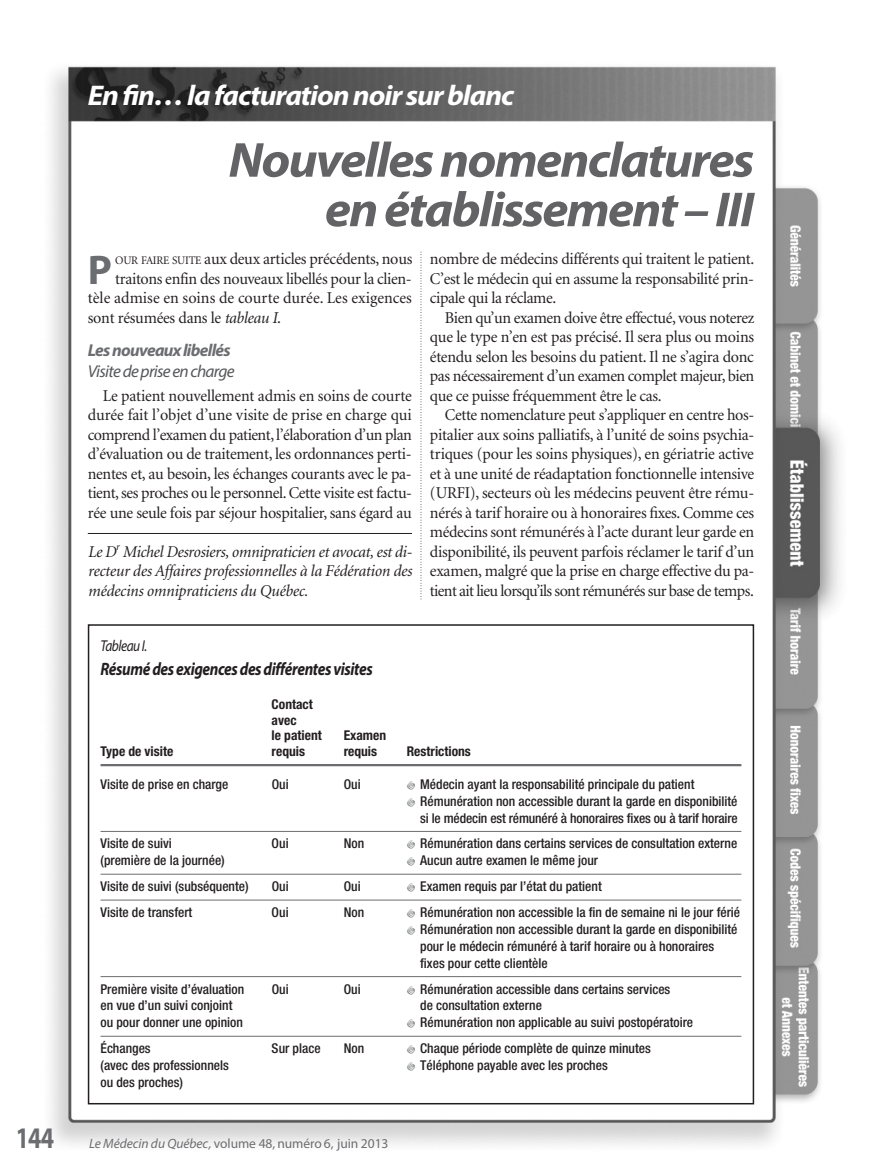
<style>
.page{position:relative;width:878px;height:1175px;background:#fff}
.page>*{position:absolute;margin:0;border:0;box-sizing:border-box;transform-origin:0 0}
.t1{font:italic 700 49.5px/49.5px "Myriad Pro";letter-spacing:-.035em;color:#636366;text-align:right;scale:1.05 1}
.t2{font:700 41.55px "Myriad Pro";color:#6c6d70}
.t3{font:700 30px "Myriad Pro";color:#6c6d70;scale:.8 1}
.t4{font:italic 700 28.5px "Myriad Pro";letter-spacing:-.035em;color:#fff;scale:1.05 1}
.t5{font:italic 700 18px "Myriad Pro";letter-spacing:-.025em;color:#231f20;scale:.85 1}
.t6{font:italic 17.25px "Myriad Pro";letter-spacing:-.04em;color:#57585a}
.t7{font:italic 700 17.25px "Myriad Pro";letter-spacing:-.04em;color:#6c6d70}
.t8{font:16.5px/19.5px "Minion";letter-spacing:-.02em;color:#231f20;text-align:justify}
.t9{font:italic 16.5px/19.5px "Minion";letter-spacing:-.01em;color:#231f20;text-align:justify}
.t10{font:16.5px "Minion";letter-spacing:.005em;color:#231f20}
.t11{font:italic 15.75px "Myriad Pro";letter-spacing:-.035em;color:#231f20;scale:.85 1}
.t12{font:500 condensed 13.5px/16.8px "Helvetica Neue";color:#231f20}
.t13{font:700 condensed 13.5px/15.8px "Helvetica Neue";color:#231f20}
.t14{font:13.5px "Myriad Pro";letter-spacing:-.005em;color:#6c6d70}
.s1{font-size:11.55px}
.s2{font-style:italic}
</style>
<div class="page">
<img style="left:50px;top:66px;width:790px;height:1080px">
<hr style="left:88px;top:533px;width:324px;height:1px;background:#231f20">
<svg style="left:420px;top:252px;width:1px;height:348px"></svg>
<div style="left:88px;top:625px;width:665px;height:478px;background:#fff"></div>
<div style="left:88px;top:624px;width:666px;height:480px;border:2px solid #231f20"></div>
<hr style="left:100px;top:764px;width:641px;height:2px;background:#6c6d70">
<hr style="left:100px;top:831px;width:641px;height:1px;background:#6c6d70">
<hr style="left:100px;top:873px;width:641px;height:1px;background:#6c6d70">
<hr style="left:100px;top:899px;width:641px;height:1px;background:#6c6d70">
<hr style="left:100px;top:976px;width:641px;height:1px;background:#6c6d70">
<hr style="left:100px;top:1035px;width:641px;height:1px;background:#6c6d70">
<h3 class="t4" style="left:88px;top:84px;width:407px">En fin… la facturation noir sur blanc</h3>
<h1 class="t1" style="left:228px;top:139px;width:502px">Nouvelles nomenclatures en établissement – III</h1>
<h2 class="t2" style="left:88px;top:254px;width:26px">P</h2>
<p class="t8" style="left:115px;top:250px;width:298px"><span class="s1">OUR FAIRE SUITE</span> aux deux articles précédents, nous</p>
<p class="t8" style="left:115px;top:270px;width:298px">traitons enfin des nouveaux libellés pour la clien-</p>
<p class="t10" style="left:88px;top:291px;width:326px">tèle admise en soins de courte durée. Les exigences</p>
<p class="t8" style="left:88px;top:309px;width:195px">sont résumées dans le <span class="s2">tableau I</span>.</p>
<p class="t7" style="left:88px;top:343px;width:144px">Les nouveaux libellés</p>
<p class="t6" style="left:88px;top:365px;width:148px">Visite de prise en charge</p>
<p class="t8" style="left:88px;top:387px;width:326px;text-indent:15px">Le patient nouvellement admis en soins de courte durée fait l’objet d’une visite de prise en charge qui comprend l’examen du patient, l’élaboration d’un plan d’évaluation ou de traitement, les ordonnances perti&shy;nentes et, au besoin, les échanges courants avec le pa&shy;tient, ses proches ou le personnel. Cette visite est factu&shy;rée une seule fois par séjour hospitalier, sans égard au</p>
<p class="t9" style="left:88px;top:543px;width:326px">Le D<sup>r</sup> Michel Desrosiers, omnipraticien et avocat, est di&shy;recteur des Affaires professionnelles à la Fédération des médecins omnipraticiens du Québec.</p>
<p class="t11" style="left:100px;top:640px;width:56px">Tableau I.</p>
<p class="t5" style="left:100px;top:662px;width:322px">Résumé des exigences des différentes visites</p>
<p class="t13" style="left:272px;top:697px;width:52px">Contact avec<br>le patient</p>
<p class="t13" style="left:344px;top:729px;width:44px">Examen</p>
<p class="t8" style="left:430px;top:250px;width:326px">nombre de médecins différents qui traitent le patient.<br>C’est le médecin qui en assume la responsabilité prin&shy;cipale qui la réclame.</p>
<p class="t8" style="left:430px;top:309px;width:326px;text-indent:15px">Bien qu’un examen doive être effectué, vous noterez que le type n’en est pas précisé. Il sera plus ou moins étendu selon les besoins du patient. Il ne s’agira donc pas nécessairement d’un examen complet majeur, bien que ce puisse fréquemment être le cas.</p>
<p class="t8" style="left:430px;top:406px;width:326px;text-indent:15px">Cette nomenclature peut s’appliquer en centre hos&shy;pitalier aux soins palliatifs, à l’unité de soins psychia&shy;triques (pour les soins physiques), en gériatrie active et à une unité de réadaptation fonctionnelle intensive (URFI), secteurs où les médecins peuvent être rému&shy;nérés à tarif horaire ou à honoraires fixes. Comme ces médecins sont rémunérés à l’acte durant leur garde en disponibilité, ils peuvent parfois réclamer le tarif d’un examen, malgré que la prise en charge effective du pa&shy;tient ait lieu lorsqu’ils sont rémunérés sur base de temps.</p>
<p class="t13" style="left:100px;top:744px;width:74px">Type de visite</p>
<p class="t13" style="left:272px;top:744px;width:35px">requis</p>
<p class="t13" style="left:344px;top:744px;width:35px">requis</p>
<p class="t13" style="left:407px;top:744px;width:66px">Restrictions</p>
<p class="t12" style="left:100px;top:776px;width:129px">Visite de prise en charge</p>
<p class="t12" style="left:272px;top:776px;width:18px">Oui</p>
<p class="t12" style="left:344px;top:776px;width:18px">Oui</p>
<p class="t12" style="left:420px;top:776px;width:319px">Médecin ayant la responsabilité principale du patient<br>Rémunération non accessible durant la garde en disponibilité si le médecin est rémunéré à honoraires fixes ou à tarif horaire</p>
<p class="t12" style="left:100px;top:836px;width:73px">Visite de suivi</p>
<p class="t12" style="left:272px;top:836px;width:18px">Oui</p>
<p class="t12" style="left:343px;top:836px;width:22px">Non</p>
<p class="t12" style="left:420px;top:836px;width:318px">Rémunération dans certains services de consultation externe</p>
<p class="t12" style="left:100px;top:853px;width:126px">(première de la journée)</p>
<p class="t12" style="left:420px;top:853px;width:179px">Aucun autre examen le même jour</p>
<p class="t12" style="left:100px;top:879px;width:149px">Visite de suivi (subséquente)</p>
<p class="t12" style="left:272px;top:879px;width:18px">Oui</p>
<p class="t12" style="left:344px;top:879px;width:18px">Oui</p>
<p class="t12" style="left:420px;top:879px;width:183px">Examen requis par l’état du patient</p>
<p class="t12" style="left:100px;top:905px;width:93px">Visite de transfert</p>
<p class="t12" style="left:272px;top:905px;width:18px">Oui</p>
<p class="t12" style="left:343px;top:905px;width:22px">Non</p>
<p class="t12" style="left:420px;top:905px;width:321px">Rémunération non accessible la fin de semaine ni le jour férié Rémunération non accessible durant la garde en disponibilité pour le médecin rémunéré à tarif horaire ou à honoraires fixes pour cette clientèle</p>
<p class="t12" style="left:100px;top:981px;width:145px">Première visite d’évaluation</p>
<p class="t12" style="left:272px;top:981px;width:18px">Oui</p>
<p class="t12" style="left:344px;top:981px;width:18px">Oui</p>
<p class="t12" style="left:420px;top:981px;width:252px">Rémunération accessible dans certains services</p>
<p class="t12" style="left:100px;top:998px;width:133px">en vue d’un suivi conjoint</p>
<p class="t12" style="left:420px;top:998px;width:123px">de consultation externe</p>
<p class="t12" style="left:100px;top:1015px;width:144px">ou pour donner une opinion</p>
<p class="t12" style="left:420px;top:1015px;width:274px">Rémunération non applicable au suivi postopératoire</p>
<p class="t12" style="left:100px;top:1041px;width:52px">Échanges</p>
<p class="t12" style="left:272px;top:1041px;width:50px">Sur place</p>
<p class="t12" style="left:344px;top:1041px;width:22px">Non</p>
<p class="t12" style="left:420px;top:1041px;width:232px">Chaque période complète de quinze minutes</p>
<p class="t12" style="left:100px;top:1058px;width:130px">(avec des professionnels</p>
<p class="t12" style="left:420px;top:1058px;width:189px">Téléphone payable avec les proches</p>
<p class="t12" style="left:100px;top:1075px;width:84px">ou des proches)</p>
<h3 class="t3" style="left:16px;top:1126px;width:49px">144</h3>
<p class="t14" style="left:89px;top:1138px;width:301px"><span class="s2">Le Médecin du Québec,</span> volume 48, numéro 6, juin 2013</p>
</div>
